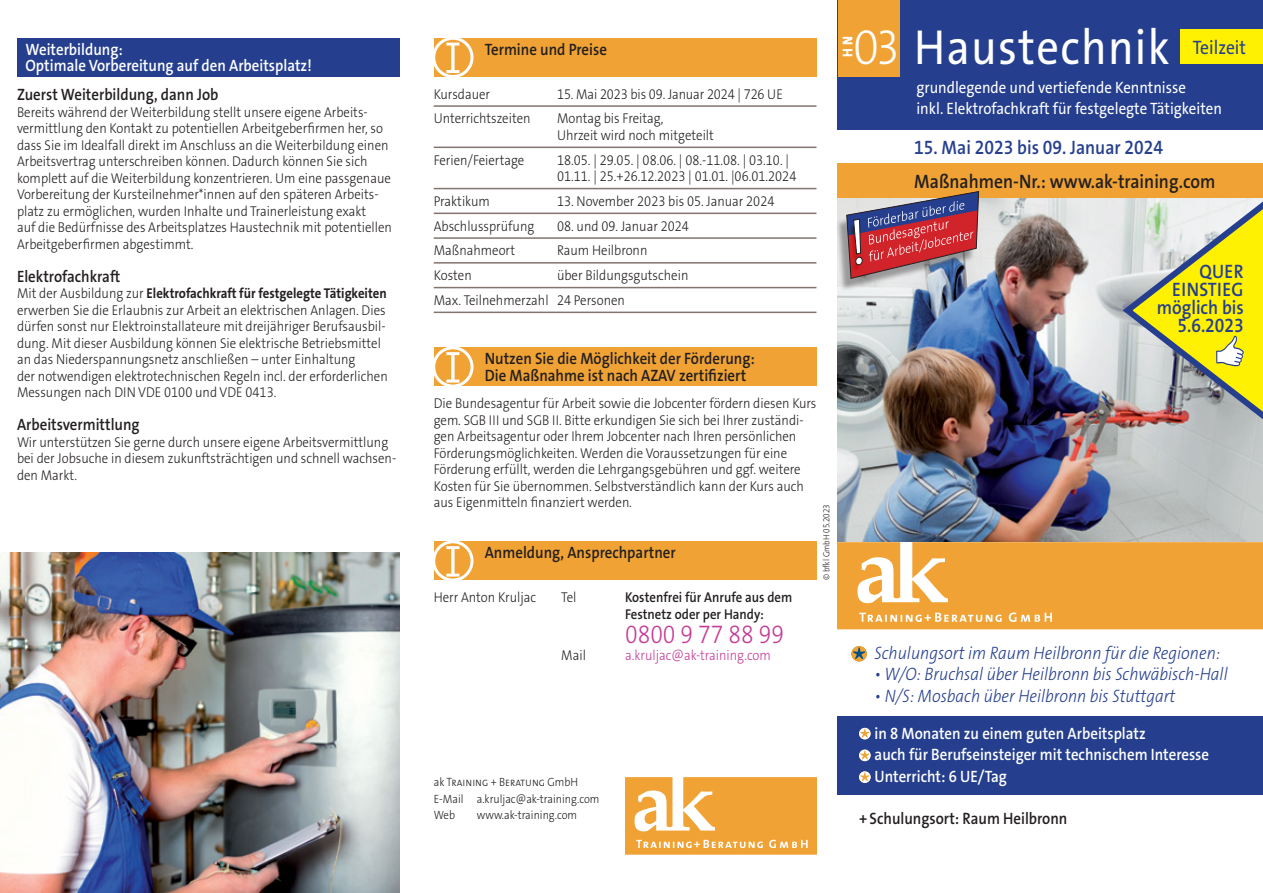
<style>
.page{position:relative;width:1263px;height:893px;background:#fff}
.page>*{position:absolute;margin:0;border:0;box-sizing:border-box;transform-origin:0 0}
.t1{font:300 58.5px "The Sans Os F";color:#fff;scale:.9 1}
.t2{font:49.5px "The Sans Os F";letter-spacing:.03em;color:#fff;scale:.9 1}
.t3{font:300 25.5px "The Sans Os F";color:#c53b96;scale:.9 1}
.t4{font:600 19.5px/18px "The Sans Os F";color:#253f8e;text-align:right;scale:.9 1}
.t5{font:600 19.5px "The Sans Os F";color:#231f20;scale:.9 1}
.t6{font:19.5px "The Sans Os F";color:#253f8e;scale:.9 1}
.t7{font:italic 300 18px "The Sans Os F";color:#253f8e;scale:.9 1}
.t8{font:600 16.5px/16.5px "The Sans Os F";color:#231f20;scale:.9 1}
.t9{font:600 16.5px/21.8px "The Sans Os F";color:#fff;scale:.9 1}
.t10{font:16.5px/21px "The Sans Os F";color:#fff;scale:.9 1}
.t11{font:300 14.25px/16.5px "The Sans Os F";color:#231f20;scale:.9 1}
.t12{font:600 14.25px/16.5px "The Sans Os F";color:#231f20;scale:.9 1}
.t13{font:300 14.25px "The Sans Os F";color:#c53b96;scale:.9 1}
.t14{font:800 14.25px "The Sans Os F";color:#fff;scale:.9 1}
.t15{font:300 12px/16.5px "The Sans Os F";color:#231f20;scale:.9 1}
.t16{font:300 9px "The Sans Os F";color:#231f20;scale:.9 1}
.s1{font-weight:700}
.s2{font-weight:300}
</style>
<div class="page">
<img style="left:838px;top:198px;width:425px;height:344px">
<img style="left:0;top:553px;width:400px;height:340px">
<div style="left:838px;top:716px;width:425px;height:79px;background:#253f8e"></div>
<div style="left:434px;top:542px;width:382px;height:38px;background:#f0a234"></div>
<div style="left:434px;top:38px;width:382px;height:39px;background:#f0a234"></div>
<div style="left:434px;top:348px;width:382px;height:38px;background:#f0a234"></div>
<hr style="left:434px;top:105px;width:382px;height:2px;background:#83746f">
<hr style="left:434px;top:147px;width:382px;height:1px;background:#83746f">
<hr style="left:434px;top:188px;width:382px;height:1px;background:#83746f">
<hr style="left:434px;top:213px;width:382px;height:1px;background:#83746f">
<hr style="left:434px;top:237px;width:382px;height:2px;background:#83746f">
<hr style="left:434px;top:262px;width:382px;height:2px;background:#83746f">
<hr style="left:434px;top:287px;width:382px;height:1px;background:#83746f">
<hr style="left:434px;top:312px;width:382px;height:1px;background:#83746f">
<div style="left:432px;top:540px;width:41px;height:42px;border:3px solid #fff;border-radius:50%"></div>
<div style="left:432px;top:37px;width:41px;height:41px;border:3px solid #fff;border-radius:50%"></div>
<div style="left:432px;top:346px;width:41px;height:42px;border:3px solid #fff;border-radius:50%"></div>
<div style="left:17px;top:38px;width:383px;height:39px;background:#253f8e"></div>
<div style="left:838px;top:0;width:425px;height:130px;background:#253f8e"></div>
<div style="left:838px;top:0;width:61px;height:77px;background:#f0a234"></div>
<div style="left:838px;top:164px;width:425px;height:34px;background:#f0a234"></div>
<div style="left:1180px;top:30px;width:83px;height:34px;background:#fff101"></div>
<svg style="left:838px;top:542px;width:425px;height:87px"></svg>
<svg style="left:625px;top:777px;width:191px;height:78px"></svg>
<svg style="left:851px;top:646px;width:16px;height:16px"></svg>
<svg style="left:859px;top:728px;width:12px;height:11px"></svg>
<svg style="left:859px;top:749px;width:12px;height:12px"></svg>
<svg style="left:859px;top:771px;width:12px;height:12px"></svg>
<div style="left:835px;top:195px;width:142px;height:97px;background:#231f20;opacity:.4"></div>
<img style="left:842px;top:207px;width:30px;height:74px">
<img style="left:846px;top:191px;width:133px;height:89px">
<svg style="left:1119px;top:198px;width:144px;height:242px"></svg>
<h1 class="t1" style="left:444px;top:16px;width:21px">I</h1>
<p class="t9" style="left:26px;top:41px;width:320px;line-height:16.5px">Weiterbildung:<br>Optimale Vorbereitung auf den Arbeitsplatz!</p>
<p class="t8" style="left:485px;top:41px;width:137px">Termine und Preise</p>
<p class="t8" style="left:17px;top:87px;width:225px">Zuerst Weiterbildung, dann Job</p>
<p class="t11" style="left:17px;top:104px;width:418px">Bereits während der Weiterbildung stellt unsere eigene Arbeits&shy;vermittlung den Kontakt zu potentiellen Arbeitgeberfirmen her, so dass Sie im Idealfall direkt im Anschluss an die Weiterbildung einen Arbeitsvertrag unterschreiben können. Dadurch können Sie sich komplett auf die Weiterbildung konzentrieren. Um eine passgenaue Vorbereitung der Kursteilnehmer*innen auf den späteren Arbeits&shy;platz zu ermöglichen, wurden Inhalte und Trainerleistung exakt<br>auf die Bedürfnisse des Arbeitsplatzes Haustechnik mit potentiellen Arbeitgeberfirmen abgestimmt.</p>
<p class="t8" style="left:17px;top:268px;width:116px">Elektrofachkraft</p>
<p class="t11" style="left:17px;top:285px;width:413px">Mit der Ausbildung zur <span class="s1">Elektrofachkraft für festgelegte Tätigkeiten </span>erwerben Sie die Erlaubnis zur Arbeit an elektrischen Anlagen. Dies dürfen sonst nur Elektroinstallateure mit dreijähriger Berufsausbil&shy;dung. Mit dieser Ausbildung können Sie elektrische Betriebsmittel an das Niederspannungsnetz anschließen – unter Einhaltung<br>der notwendigen elektrotechnischen Regeln incl. der erforderlichen Messungen nach DIN VDE 0100 und VDE 0413.</p>
<p class="t8" style="left:17px;top:417px;width:138px">Arbeitsvermittlung</p>
<p class="t11" style="left:17px;top:434px;width:423px">Wir unterstützen Sie gerne durch unsere eigene Arbeitsvermittlung bei der Jobsuche in diesem zukunftsträchtigen und schnell wachsen&shy;den Markt.</p>
<p class="t11" style="left:434px;top:86px;width:64px">Kursdauer</p>
<p class="t11" style="left:557px;top:86px;width:252px">15. Mai 2023 bis 09. Januar 2024 | 726 UE</p>
<p class="t11" style="left:434px;top:110px;width:109px">Unterrichtszeiten</p>
<p class="t11" style="left:557px;top:110px;width:176px">Montag bis Freitag,<br>Uhrzeit wird noch mitgeteilt</p>
<p class="t11" style="left:434px;top:152px;width:102px">Ferien/Feiertage</p>
<p class="t11" style="left:557px;top:152px;width:267px">18.05. | 29.05. | 08.06. | 08.-11.08. | 03.10. |<br>01.11. | 25.+26.12.2023 | 01.01. |06.01.2024</p>
<p class="t11" style="left:434px;top:193px;width:64px">Praktikum</p>
<p class="t11" style="left:557px;top:193px;width:243px">13. November 2023 bis 05. Januar 2024</p>
<p class="t11" style="left:434px;top:218px;width:113px">Abschlussprüfung</p>
<p class="t11" style="left:557px;top:218px;width:148px">08. und 09. Januar 2024</p>
<p class="t11" style="left:434px;top:242px;width:92px">Maßnahmeort</p>
<p class="t11" style="left:557px;top:242px;width:102px">Raum Heilbronn</p>
<p class="t11" style="left:434px;top:267px;width:44px">Kosten</p>
<p class="t11" style="left:434px;top:263px;width:284px;line-height:24.8px;text-indent:123px">über Bildungsgutschein<br>Max. Teilnehmerzahl 24 Personen</p>
<h1 class="t1" style="left:444px;top:325px;width:21px">I</h1>
<p class="t8" style="left:485px;top:351px;width:301px">Nutzen Sie die Möglichkeit der Förderung:<br>Die Maßnahme ist nach AZAV zertifiziert</p>
<p class="t11" style="left:434px;top:395px;width:427px">Die Bundesagentur für Arbeit sowie die Jobcenter fördern diesen Kurs gem. SGB III und SGB II. Bitte erkundigen Sie sich bei Ihrer zuständi&shy;gen Arbeitsagentur oder Ihrem Jobcenter nach Ihren persönlichen Förderungsmöglichkeiten. Werden die Voraussetzungen für eine Förderung erfüllt, werden die Lehrgangsgebühren und ggf. weitere Kosten für Sie übernommen. Selbstverständlich kann der Kurs auch aus Eigenmitteln finanziert werden.</p>
<p class="t16" style="left:821px;top:580px;width:86px;rotate:-90deg">© bfkl GmbH 05.2023</p>
<h1 class="t1" style="left:444px;top:519px;width:21px">I</h1>
<p class="t8" style="left:485px;top:545px;width:214px">Anmeldung, Ansprechpartner</p>
<p class="t11" style="left:434px;top:589px;width:115px">Herr Anton Kruljac</p>
<p class="t11" style="left:561px;top:589px;width:18px">Tel</p>
<p class="t12" style="left:625px;top:589px;width:187px">Kostenfrei für Anrufe aus dem<br>Festnetz oder per Handy:</p>
<h3 class="t3" style="left:625px;top:618px;width:178px">0800 9 77 88 99</h3>
<p class="t11" style="left:561px;top:647px;width:29px">Mail</p>
<p class="t13" style="left:625px;top:646px;width:163px">a.kruljac@ak-training.com</p>
<p class="t15" style="left:434px;top:774px;width:186px">ak Training + Beratung GmbH<br>E-Mail a.kruljac@ak-training.com<br>Web</p>
<p class="t15" style="left:477px;top:807px;width:113px">www.ak-training.com</p>
<p class="t14" style="left:838px;top:57px;width:24px;rotate:-90deg">HN</p>
<h2 class="t2" style="left:853px;top:15px;width:353px"><span class="s2">03</span> Haustechnik</h2>
<h3 class="t6" style="left:1193px;top:35px;width:61px">Teilzeit</h3>
<p class="t10" style="left:916px;top:77px;width:341px">grundlegende und vertiefende Kenntnisse<br>inkl. Elektrofachkraft für festgelegte Tätigkeiten</p>
<h3 class="t4" style="left:914px;top:138px;width:278px">15. Mai 2023 bis 09. Januar 2024</h3>
<h3 class="t5" style="left:914px;top:169px;width:336px">Maßnahmen-Nr.: www.ak-training.com</h3>
<h3 class="t4" style="left:1199px;top:263px;width:27px">Quer</h3>
<h3 class="t4" style="left:1172px;top:281px;width:20px">Einstie</h3>
<h3 class="t4" style="left:1157px;top:281px;width:98px">g<br>möglich bis<br>5.6.2023</h3>
<p class="t7" style="left:874px;top:641px;width:386px">Schulungsort im Raum Heilbronn für die Regionen:</p>
<p class="t7" style="left:874px;top:663px;width:394px">• W/O: Bruchsal über Heilbronn bis Schwäbisch-Hall</p>
<p class="t7" style="left:874px;top:685px;width:336px">• N/S: Mosbach über Heilbronn bis Stuttgart</p>
<p class="t9" style="left:874px;top:722px;width:373px">in 8 Monaten zu einem guten Arbeitsplatz<br>auch für Berufseinsteiger mit technischem Interesse<br>Unterricht: 6 UE/Tag</p>
<p class="t8" style="left:859px;top:811px;width:233px">+ Schulungsort: Raum Heilbronn</p>
</div>
